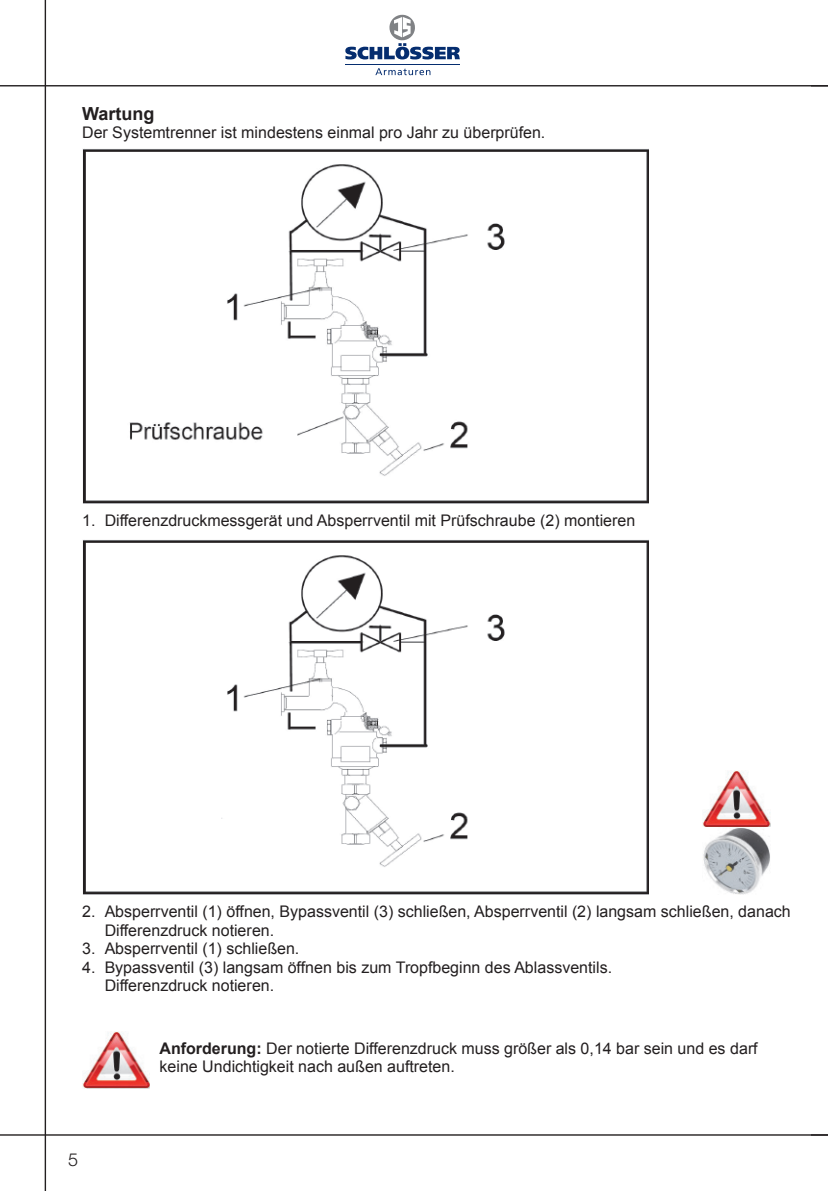
<style>
.page{position:relative;width:828px;height:1191px;background:#fff}
.page>*{position:absolute;margin:0;border:0;box-sizing:border-box;transform-origin:0 0}
.t1{font:700 18px "Arial";color:#231f20}
.t2{font:300 18px "Helvetica Neue";color:#231f20}
.t3{font:16px/18.4px "Arial";color:#231f20}
.s1{font-weight:700}
</style>
<div class="page">
<hr style="left:0;top:85px;width:828px;height:1px;background:#231f20">
<hr style="left:0;top:1134px;width:828px;height:1px;background:#231f20">
<hr style="left:45px;top:0;width:1px;height:1191px;background:#231f20">
<svg style="left:375px;top:68px;width:55px;height:7px"></svg>
<hr style="left:345px;top:64px;width:114px;height:1px;background:#052d6f">
<svg style="left:345px;top:15px;width:115px;height:44px"></svg>
<img style="left:703px;top:770px;width:67px;height:125px">
<img style="left:82px;top:148px;width:567px;height:355px">
<img style="left:82px;top:540px;width:567px;height:354px">
<img style="left:82px;top:1031px;width:68px;height:57px">
<p class="t1" style="left:82px;top:104px;width:74px">Wartung</p>
<p class="t3" style="left:82px;top:125px;width:465px">Der Systemtrenner ist mindestens einmal pro Jahr zu überprüfen.</p>
<p class="t3" style="left:82px;top:512px;width:554px">1. Differenzdruckmessgerät und Absperrventil mit Prüfschraube (2) montieren</p>
<p class="t3" style="left:105px;top:904px;width:687px;text-indent:-23px">2. Absperrventil (1) öffnen, Bypassventil (3) schließen, Absperrventil (2) langsam schließen, danach<br>Differenzdruck notieren.</p>
<p class="t3" style="left:82px;top:940px;width:219px">3. Absperrventil (1) schließen.</p>
<p class="t3" style="left:105px;top:959px;width:509px;text-indent:-23px">4. Bypassventil (3) langsam öffnen bis zum Tropfbeginn des Ablassventils.<br>Differenzdruck notieren.</p>
<p class="t2" style="left:68px;top:1148px;width:12px">5</p>
<p class="t3" style="left:159px;top:1040px;width:599px"><span class="s1">Anforderung:</span> Der notierte Differenzdruck muss größer als 0,14 bar sein und es darf keine Undichtigkeit nach außen auftreten.</p>
</div>
